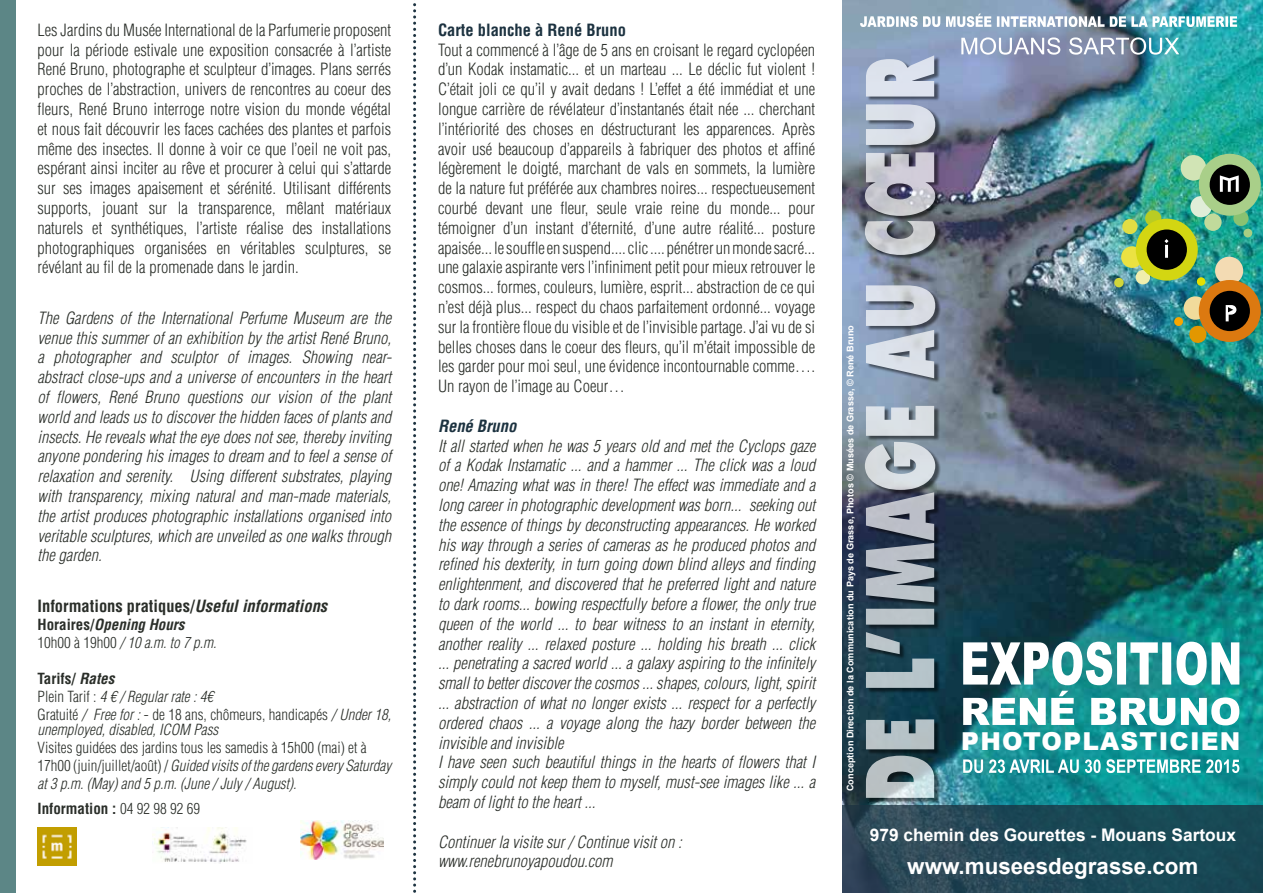
<style>
.page{position:relative;width:1263px;height:893px;background:#fff}
.page>*{position:absolute;margin:0;border:0;box-sizing:border-box;transform-origin:0 0}
.t1{font:900 24.75px "Arial";letter-spacing:.05em;color:#fff}
.t2{font:700 22.35px "Arial";color:#fff}
.t3{font:700 17.4px "Arial";color:#fff}
.t4{font:300 condensed 16.5px/19.8px "Helvetica LT Std";color:#2a2e29;text-align:justify}
.t5{font:italic 300 condensed 16.5px/19.8px "Helvetica LT Std";color:#2a2e29}
.t6{font:700 condensed 16.5px "Helvetica LT Std";color:#2a2e29}
.t7{font:700 condensed 16.5px "Helvetica LT Std";color:#1c3240}
.t8{font:italic 700 condensed 16.5px "Helvetica LT Std";color:#1c3240}
.t9{font:300 condensed 15px/18px "Helvetica LT Std";color:#2a2e29}
.t10{font:italic 300 condensed 15px/18px "Helvetica LT Std";color:#2a2e29}
.t11{font:700 condensed 15px "Helvetica LT Std";color:#2a2e29}
.t12{font:700 9.15px "Arial";color:#fff}
.s1{font-style:italic}
.s2{font-weight:700;font-style:normal}
.s3{font-weight:700}
.s4{font-style:normal}
.s5{font-weight:700;font-style:italic}
.s6{font-weight:300}
</style>
<div class="page">
<img style="left:842px;top:0;width:421px;height:805px">
<svg style="left:842px;top:805px;width:421px;height:88px;background:#214856"></svg>
<div style="left:0;top:0;width:16px;height:893px;background:#5c8686"></div>
<svg style="left:961px;top:37px;width:218px;height:18px"></svg>
<img style="left:860px;top:14px;width:377px;height:13px">
<div style="left:866px;top:56px;width:75px;height:747px;background:#000;opacity:.75"></div>
<svg style="left:865px;top:55px;width:70px;height:743px;background:#94a0ac"></svg>
<div style="left:1181px;top:155px;width:25px;height:26px;background:#d1e4b5;border-radius:50%"></div>
<div style="left:1121px;top:246px;width:22px;height:22px;background:#ebe242;border-radius:50%"></div>
<div style="left:1122px;top:219px;width:15px;height:15px;background:#e1dd44;border-radius:50%"></div>
<div style="left:1114px;top:278px;width:10px;height:9px;background:#d0d63b;border-radius:50%"></div>
<div style="left:1136px;top:270px;width:14px;height:14px;background:#f0eead;border-radius:50%"></div>
<svg style="left:1182px;top:296px;width:27px;height:47px"></svg>
<div style="left:1215px;top:257px;width:28px;height:28px;background:#f3dbb3;border-radius:50%"></div>
<div style="left:1204px;top:214px;width:18px;height:17px;background:#c1da9b;border-radius:50%"></div>
<div style="left:1243px;top:229px;width:9px;height:8px;background:#a8ce83;border-radius:50%"></div>
<div style="left:1145px;top:210px;width:16px;height:16px;background:#b9cc23;border-radius:50%"></div>
<div style="left:1233px;top:211px;width:15px;height:15px;background:#89c271;border-radius:50%"></div>
<div style="left:1197px;top:277px;width:8px;height:9px;background:#e6e000;border-radius:50%"></div>
<div style="left:1174px;top:317px;width:9px;height:9px;background:#f7a600;border-radius:50%"></div>
<div style="left:1190px;top:196px;width:22px;height:21px;background:#e0edd8;border-radius:50%"></div>
<div style="left:1136px;top:219px;width:62px;height:62px;background:#d3d612;border-radius:50%"></div>
<div style="left:1147px;top:229px;width:40px;height:41px;background:#000;border-radius:50%"></div>
<div style="left:1199px;top:280px;width:62px;height:62px;background:#dc7910;border-radius:50%"></div>
<div style="left:1209px;top:291px;width:41px;height:40px;background:#000;border-radius:50%"></div>
<div style="left:1199px;top:154px;width:62px;height:62px;background:#a9cf89;border-radius:50%"></div>
<div style="left:1209px;top:165px;width:41px;height:40px;background:#000;border-radius:50%"></div>
<svg style="left:1164px;top:239px;width:4px;height:19px"></svg>
<svg style="left:1220px;top:175px;width:19px;height:17px"></svg>
<svg style="left:1226px;top:305px;width:10px;height:16px"></svg>
<svg style="left:963px;top:642px;width:276px;height:43px"></svg>
<svg style="left:963px;top:759px;width:276px;height:14px"></svg>
<svg style="left:963px;top:691px;width:276px;height:34px"></svg>
<svg style="left:413px;top:3px;width:3px;height:890px"></svg>
<img style="left:38px;top:827px;width:38px;height:39px">
<img style="left:152px;top:827px;width:95px;height:36px">
<img style="left:301px;top:821px;width:82px;height:39px">
<p class="t4" style="left:38px;top:20px;width:355px">Les Jardins du Musée International de la Parfumerie proposent pour la période estivale une exposition consacrée à l’artiste René Bruno, photographe et sculpteur d’images. Plans serrés proches de l’abstraction, univers de rencontres au coeur des fleurs, René Bruno interroge notre vision du monde végétal et nous fait découvrir les faces cachées des plantes et parfois même des insectes. Il donne à voir ce que l’oeil ne voit pas, espérant ainsi inciter au rêve et procurer à celui qui s’attarde sur ses images apaisement et sérénité. Utilisant différents supports, jouant sur la transparence, mêlant matériaux naturels et synthétiques, l’artiste réalise des installations photographiques organisées en véritables sculptures, se révélant au fil de la promenade dans le jardin.</p>
<p class="t5" style="left:38px;top:308px;width:356px;text-align:justify">The Gardens of the International Perfume Museum are the venue this summer of an exhibition by the artist René Bruno, a photographer and sculptor of images. Showing near&shy;abstract close-ups and a universe of encounters in the heart of flowers, René Bruno questions our vision of the plant world and leads us to discover the hidden faces of plants and insects. He reveals what the eye does not see, thereby inviting anyone pondering his images to dream and to feel a sense of relaxation and serenity. Using different substrates, playing with transparency, mixing natural and man-made materials, the artist produces photographic installations organised into veritable sculptures, which are unveiled as one walks through the garden.</p>
<p class="t6" style="left:38px;top:595px;width:291px">Informations pratiques/<span class="s1">Useful informations</span></p>
<p class="t10" style="left:38px;top:616px;width:181px"><span class="s2">Horaires/</span><span class="s3">Opening Hours<br></span><span class="s4">10h00 à 19h00</span> / 10 a.m. to 7 p.m.</p>
<p class="t9" style="left:38px;top:669px;width:355px"><span class="s3">Tarifs/</span> <span class="s5">Rates<br></span>Plein Tarif : <span class="s1">4 € / Regular rate : 4€<br></span>Gratuité <span class="s1">/ Free for :</span> - de 18 ans, chômeurs, handicapés <span class="s1">/ Under 18,</span></p>
<p class="t10" style="left:38px;top:721px;width:182px">unemployed, disabled, ICOM Pass</p>
<p class="t9" style="left:38px;top:738px;width:355px">Visites guidées des jardins tous les samedis à 15h00 (mai) et à<br>17h00 (juin/juillet/août) / <span class="s1">Guided visits of the gardens every Saturday at 3 p.m. (May) and 5 p.m. (June / July / August).</span></p>
<p class="t11" style="left:38px;top:799px;width:164px">Information : <span class="s6">04 92 98 92 69</span></p>
<p class="t7" style="left:438px;top:19px;width:189px">Carte blanche à René Bruno</p>
<p class="t4" style="left:438px;top:40px;width:379px">Tout a commencé à l’âge de 5 ans en croisant le regard cyclopéen d’un Kodak instamatic... et un marteau ... Le déclic fut violent !<br>C’était joli ce qu’il y avait dedans ! L’effet a été immédiat et une longue carrière de révélateur d’instantanés était née ... cherchant l’intériorité des choses en déstructurant les apparences. Après avoir usé beaucoup d’appareils à fabriquer des photos et affiné légèrement le doigté, marchant de vals en sommets, la lumière de la nature fut préférée aux chambres noires... respectueusement courbé devant une fleur, seule vraie reine du monde... pour témoigner d’un instant d’éternité, d’une autre réalité... posture apaisée... le souffle en suspend.... clic .... pénétrer un monde sacré... une galaxie aspirante vers l’infiniment petit pour mieux retrouver le cosmos... formes, couleurs, lumière, esprit... abstraction de ce qui n’est déjà plus... respect du chaos parfaitement ordonné... voyage sur la frontière floue du visible et de l’invisible partage. J’ai vu de si belles choses dans le coeur des fleurs, qu’il m’était impossible de les garder pour moi seul, une évidence incontournable comme….<br>Un rayon de l’image au Coeur…</p>
<p class="t8" style="left:438px;top:415px;width:80px">René Bruno</p>
<p class="t5" style="left:438px;top:436px;width:379px">It all started when he was 5 years old and met the Cyclops gaze of a Kodak Instamatic ... and a hammer ... The click was a loud one! Amazing what was in there! The effect was immediate and a long career in photographic development was born... seeking out the essence of things by deconstructing appearances. He worked his way through a series of cameras as he produced photos and refined his dexterity, in turn going down blind alleys and finding enlightenment, and discovered that he preferred light and nature to dark rooms... bowing respectfully before a flower, the only true queen of the world ... to bear witness to an instant in eternity, another reality ... relaxed posture ... holding his breath ... click ... penetrating a sacred world ... a galaxy aspiring to the infinitely small to better discover the cosmos ... shapes, colours, light, spirit ... abstraction of what no longer exists ... respect for a perfectly ordered chaos ... a voyage along the hazy border between the invisible and invisible<br>I have seen such beautiful things in the hearts of flowers that I simply could not keep them to myself, must-see images like ... a beam of light to the heart ...</p>
<p class="t5" style="left:438px;top:832px;width:245px">Continuer la visite sur / Continue visit on : www.renebrunoyapoudou.com</p>
<p class="t12" style="left:844px;top:791px;width:467px;rotate:-90deg">Conception Direction de la Communication du Pays de Grasse, Photos © Musées de Grasse, © René Bruno</p>
<h1 class="t1" style="left:961px;top:723px;width:281px">PHOTOPLASTICIEN</h1>
<p class="t3" style="left:870px;top:823px;width:368px">979 chemin des Gourettes - Mouans Sartoux</p>
<h2 class="t2" style="left:907px;top:851px;width:293px">www.museesdegrasse.com</h2>
</div>
